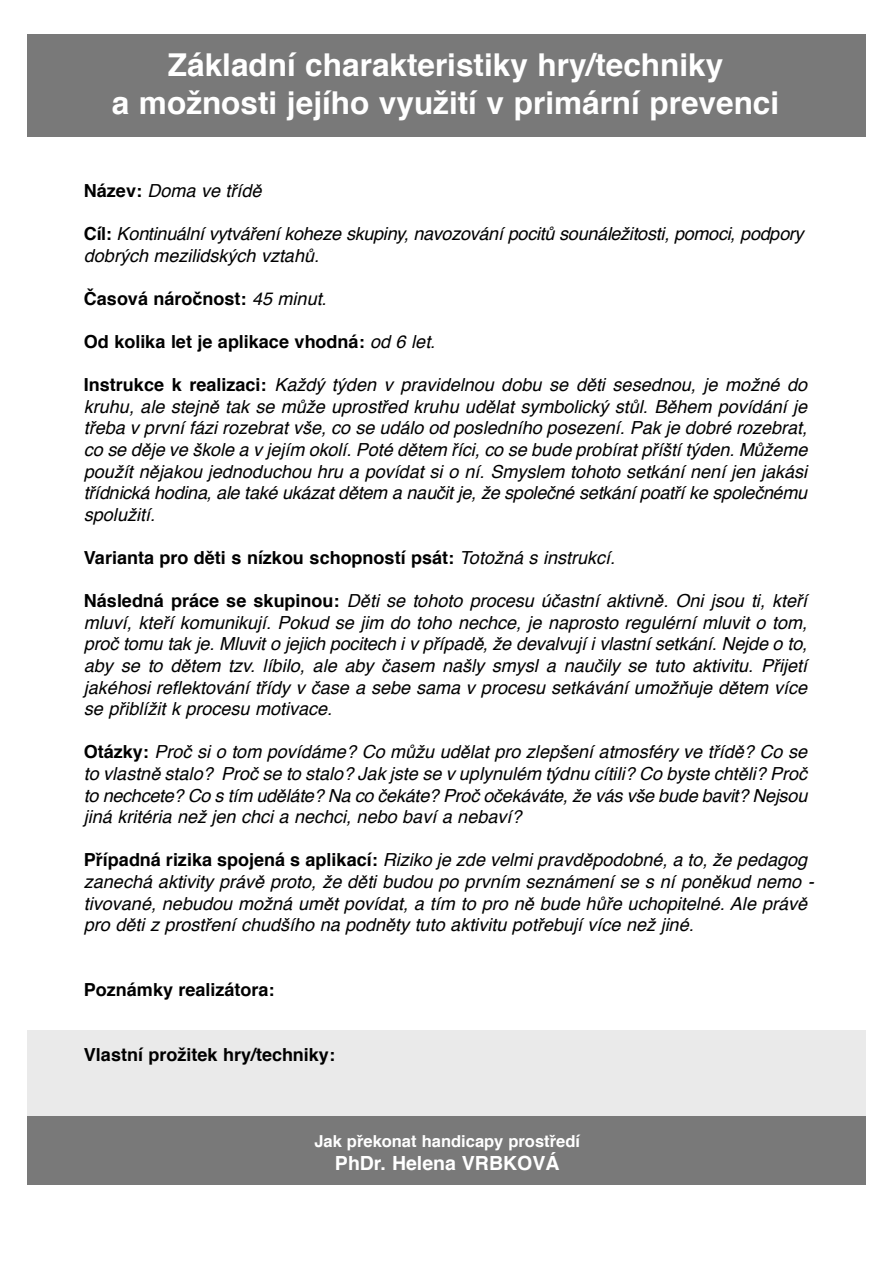
<style>
.page{position:relative;width:893px;height:1263px;background:#fff}
.page>*{position:absolute;margin:0;border:0;box-sizing:border-box;transform-origin:0 0}
.t1{font:700 31.5px/37.8px "Helvetica";color:#fff;text-align:center}
.t2{font:700 19.5px "Helvetica";color:#fff}
.t3{font:italic 18px/21.6px "Helvetica";color:#000;text-align:justify}
.t4{font:700 18px "Helvetica";color:#000}
.t5{font:700 16.5px "Helvetica";color:#fff}
.s1{font-weight:700;font-style:normal}
.s2{font-weight:400;font-style:italic}
</style>
<div class="page">
<div style="left:27px;top:34px;width:839px;height:102px;background:#797979"></div>
<div style="left:27px;top:1030px;width:839px;height:152px;background:#eaeaea"></div>
<div style="left:27px;top:1117px;width:839px;height:68px;background:#797979"></div>
<h1 class="t1" style="left:112px;top:48px;width:668px">Základní charakteristiky hry/techniky<br>a možnosti jejího využití v primární prevenci</h1>
<p class="t3" style="left:84px;top:181px;width:183px"><span class="s1">N á z e v :</span> Doma ve třídě</p>
<p class="t3" style="left:84px;top:224px;width:725px"><span class="s1">C í l :</span> Kontinuálnívytváření koheze skupiny, navozování pocitů sounáležitosti, pomoci,podpory dobrých mezilidských vztahů.</p>
<p class="t4" style="left:84px;top:291px;width:248px">Časová náročnost: <span class="s2">45 minut.</span></p>
<p class="t4" style="left:84px;top:334px;width:357px">Od kolika let je aplikace vhodná: <span class="s2">od6let.</span></p>
<p class="t3" style="left:84px;top:376px;width:729px"><span class="s1">I n s t r u k c e k r e a l i z a c i :</span> Každý týden v pravidelnou dobu se děti sesednou, je možné do kruhu, ale stejně tak se může uprostřed kruhu udělat symbolický stůl. Během povídání je třeba v první fázi rozebrat vše, co se událo od posledního posezení.Pak je dobré rozebrat, co se děje ve škole a v jej ím okolí. Poté dětem říci, co se bude probíratpříští týden. Můžeme použít nějakou jednoduchou hru a povídat si o ní. Smyslem tohoto setkání není jen jakási třídnická hodina, ale také ukázat dětem a naučitje, že společné setkání poatří ke společnému spolužití.</p>
<p class="t4" style="left:84px;top:550px;width:537px">Varianta pro děti s nízkou schopností psát: <span class="s2">Totožnás instrukcí.</span></p>
<p class="t3" style="left:84px;top:592px;width:728px"><span class="s1">N á s l e d n á p r á c e s e s k u p i n o u :</span> Děti se tohoto procesu účastní aktivně. Oni jsou ti, kteří mluví, kteří komunikují. Pokud se jim do toho nechce, je naprosto regulérní mluvit o tom, proč tomu tak je.Mluvito jej ich pocitech iv případě, že devalvuj í i vlastní setkání.Nejde o to, aby se to dětem tzv. líbilo, ale aby časem našly smysl a naučily se tuto aktivitu. Přijetí jakéhosi reflektování třídy v čase a sebe sama v procesu setkávání umožňuje dětem více se přiblížit k procesu motivace.</p>
<p class="t3" style="left:84px;top:743px;width:729px"><span class="s1">O t á z k y :</span> Proč si o tom povídáme? Co můžu udělat pro zlepšení atmosféry ve třídě? Co se to vlastně stalo? Proč se to stalo? Jak jste se v uplynulém týdnu cítili? Co byste chtěli? Proč to nechcete? Co s tím uděláte? Na co čekáte? Proč očekáváte, že vás vše bude bavit? Nejsou jiná kritéria než jen chci a nechci, nebo baví a nebaví?</p>
<p class="t3" style="left:84px;top:851px;width:735px;text-align:left"><span class="s1">P ř í p a d n á r i z i k a s p o j e n á s a p l i k a c í :</span> Riziko je zde velmi pravděpodobné, a to, že pedagog zanechá aktivity právě proto, že děti budou po prvním seznámení se s ní poněkud nemo - tivované, nebudou možná umět povídat, a tím to pro ně bude hůře uchopitelné. Ale právě pro děti z prostření chudšího na podněty tuto aktivitu potřebuj í více než j iné.</p>
<p class="t4" style="left:84px;top:982px;width:192px">Poznámky realizátora:</p>
<p class="t4" style="left:84px;top:1047px;width:253px">Vlastní prožitek hry/techniky:</p>
<p class="t5" style="left:314px;top:1134px;width:267px">Jak překonat handicapy prostředí</p>
<p class="t2" style="left:335px;top:1155px;width:226px">PhDr. Helena VRBKOVÁ</p>
</div>
